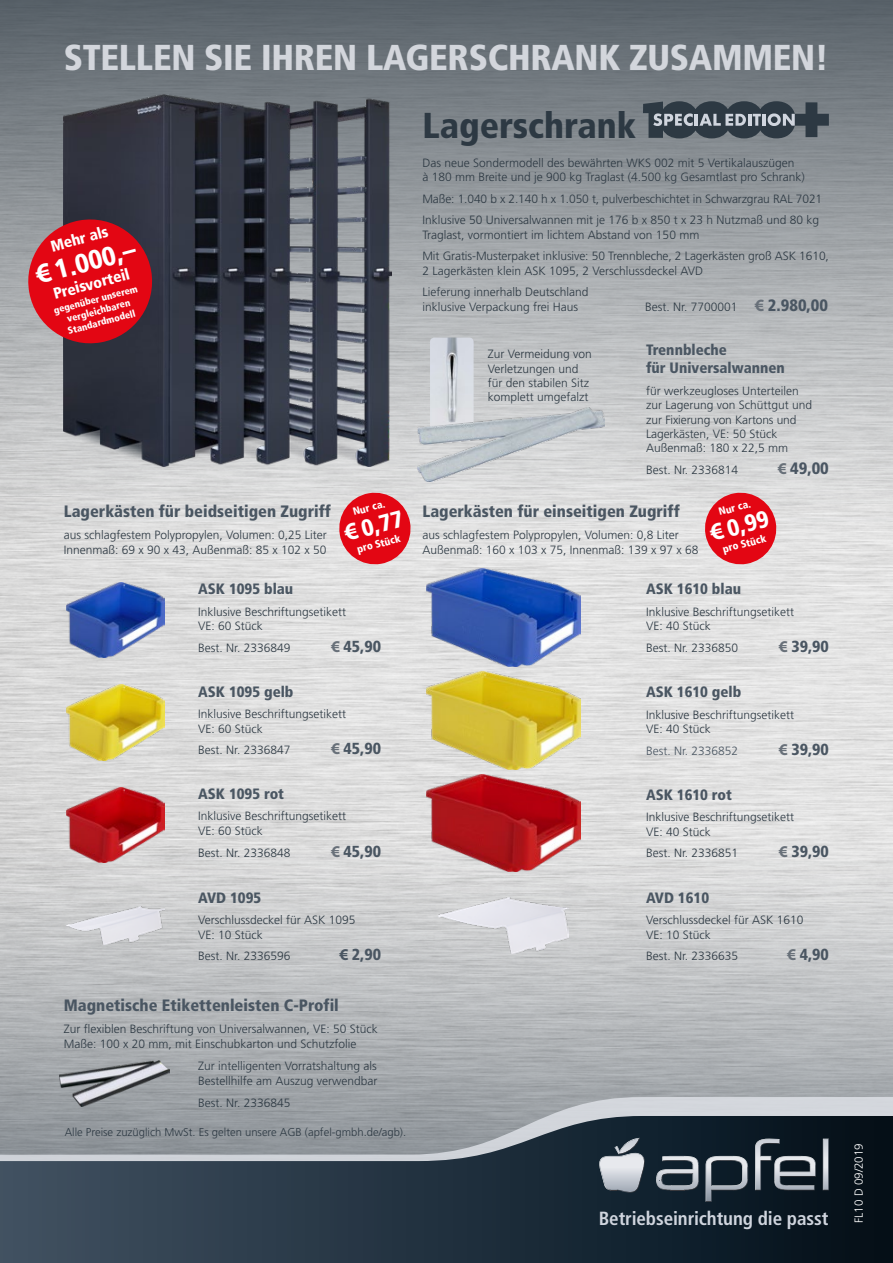
<style>
.page{position:relative;width:893px;height:1263px;background:#fff}
.page>*{position:absolute;margin:0;border:0;box-sizing:border-box;transform-origin:0 0}
.t1{font:900 condensed 36px "Frutiger";letter-spacing:-.01em;color:#d3d6dc}
.t2{font:900 condensed 36px "Frutiger";color:#2d3943}
.t3{font:900 condensed 26.7px "Frutiger";color:#fff}
.t4{font:900 condensed 23.55px "Frutiger";color:#fff}
.t5{font:700 condensed 19.05px "Frutiger";letter-spacing:-.005em;color:#d0d5de}
.t6{font:900 condensed 16.5px "Frutiger";color:#4a5662}
.t7{font:900 condensed 16.05px "Frutiger";color:#4a5662}
.t8{font:900 condensed 15.6px "Frutiger";color:#fff}
.t9{font:900 condensed 15px/18px "Frutiger";color:#4a5662}
.t10{font:300 12px/14.4px "Frutiger";color:#2d3943}
.t11{font:300 12px "Frutiger";color:#4a5662}
.t12{font:300 11.7px "Frutiger";color:#fff}
.t13{font:300 11.25px "Frutiger";color:#2d3943}
.t14{font:900 condensed 10.5px "Frutiger";color:#fff}
.t15{font:900 condensed 9.75px/11.7px "Frutiger";color:#fff;text-align:center}
.s1{font-family:"Myriad Pro";font-weight:700;font-stretch:normal;font-size:27.9px}
.s2{font-family:"Myriad Pro";font-weight:700;font-stretch:normal;font-size:24.6px}
.s3{font-family:"Myriad Pro";font-weight:700;font-stretch:normal;font-size:16.5px;color:#687079}
.s4{font-family:"Myriad Pro";font-weight:700;font-stretch:normal;font-size:16.5px}
.s5{font-family:"Myriad Pro";font-weight:700;font-size:17.25px;color:#687079}
.s6{font-weight:900;font-stretch:condensed;font-size:16.5px;color:#4a5662}
.s7{font-family:"Myriad Pro";font-weight:700;font-stretch:normal;color:#687079}
</style>
<div class="page">
<img style="left:0;top:536px;width:893px;height:302px">
<svg style="left:0;top:838px;width:893px;height:259px;background:#c0c2c4"></svg>
<div style="left:0;top:0;width:893px;height:536px;background:linear-gradient(to bottom,#5e676e,#eae9e9)"></div>
<svg style="left:0;top:1097px;width:893px;height:19px;background:#afb3b8"></svg>
<svg style="left:0;top:1116px;width:893px;height:147px;background:#3a4753"></svg>
<img style="left:66px;top:582px;width:98px;height:76px">
<img style="left:66px;top:685px;width:98px;height:75px">
<img style="left:66px;top:787px;width:98px;height:75px">
<img style="left:66px;top:907px;width:98px;height:37px">
<svg style="left:597px;top:1138px;width:232px;height:64px;background:#44505a"></svg>
<img style="left:426px;top:672px;width:155px;height:97px">
<img style="left:426px;top:569px;width:155px;height:97px">
<img style="left:426px;top:774px;width:155px;height:98px">
<img style="left:438px;top:898px;width:130px;height:55px">
<svg style="left:643px;top:101px;width:186px;height:37px;background:#535d66"></svg>
<img style="left:430px;top:338px;width:44px;height:69px">
<img style="left:418px;top:407px;width:186px;height:74px">
<img style="left:59px;top:1060px;width:111px;height:46px">
<img style="left:64px;top:95px;width:327px;height:372px">
<svg style="left:23px;top:214px;width:134px;height:134px;background:#b92631"></svg>
<svg style="left:336px;top:490px;width:77px;height:77px;background:#e14c55"></svg>
<svg style="left:702px;top:490px;width:77px;height:77px;background:#e14c55"></svg>
<h1 class="t1" style="left:64px;top:36px;width:767px">STELLEN SIE IHREN LAGERSCHRANK ZUSAMMEN!</h1>
<h3 class="t8" style="left:49px;top:237px;width:60px;rotate:-15deg">Mehr als</h3>
<h2 class="t3" style="left:32px;top:260px;width:104px;rotate:-15deg"><span class="s1">€</span> 1.000,–</h2>
<h3 class="t8" style="left:51px;top:285px;width:80px;rotate:-15deg">Preisvorteil</h3>
<p class="t15" style="left:52px;top:305px;width:88px;rotate:-15deg">gegenüber unserem vergleichbaren<br>Standardmodell</p>
<h3 class="t6" style="left:64px;top:501px;width:269px">Lagerkästen für beidseitigen Zugriff</h3>
<p class="t10" style="left:64px;top:527px;width:265px;line-height:15px">aus schlagfestem Polypropylen, Volumen: 0,25 Liter<br>Innenmaß: 69 x 90 x 43, Außenmaß: 85 x 102 x 50</p>
<p class="t14" style="left:352px;top:506px;width:34px;rotate:-15deg">Nur ca.</p>
<h3 class="t4" style="left:341px;top:520px;width:62px;rotate:-15deg"><span class="s2">€</span> 0,77</h3>
<p class="t14" style="left:355px;top:543px;width:46px;rotate:-15deg">pro Stück</p>
<p class="t9" style="left:198px;top:580px;width:97px">ASK 1095 blau</p>
<p class="t10" style="left:198px;top:604px;width:149px">Inklusive Beschriftungsetikett<br>VE: 60 Stück</p>
<p class="t10" style="left:198px;top:640px;width:94px">Best. Nr. 2336849</p>
<h3 class="t7" style="left:331px;top:636px;width:51px"><span class="s3">€</span> 45,90</h3>
<p class="t9" style="left:198px;top:682px;width:97px">ASK 1095 gelb</p>
<p class="t10" style="left:198px;top:707px;width:149px">Inklusive Beschriftungsetikett<br>VE: 60 Stück</p>
<p class="t10" style="left:198px;top:743px;width:94px">Best. Nr. 2336847</p>
<h3 class="t7" style="left:331px;top:739px;width:51px"><span class="s3">€</span> 45,90</h3>
<p class="t9" style="left:198px;top:785px;width:87px">ASK 1095 rot</p>
<p class="t10" style="left:198px;top:809px;width:149px">Inklusive Beschriftungsetikett<br>VE: 60 Stück</p>
<p class="t10" style="left:198px;top:845px;width:94px">Best. Nr. 2336848</p>
<h3 class="t7" style="left:331px;top:841px;width:51px"><span class="s3">€</span> 45,90</h3>
<p class="t9" style="left:198px;top:888px;width:65px">AVD 1095</p>
<p class="t10" style="left:198px;top:913px;width:159px">Verschlussdeckel für ASK 1095<br>VE: 10 Stück</p>
<p class="t10" style="left:198px;top:949px;width:94px">Best. Nr. 2336596</p>
<h3 class="t7" style="left:339px;top:945px;width:43px"><span class="s4">€</span> 2,90</h3>
<h3 class="t6" style="left:64px;top:995px;width:277px">Magnetische Etikettenleisten C-Profil</h3>
<p class="t10" style="left:64px;top:1021px;width:316px;line-height:15px">Zur flexiblen Beschriftung von Universalwannen, VE: 50 Stück<br>Maße: 100 x 20 mm, mit Einschubkarton und Schutzfolie</p>
<p class="t10" style="left:198px;top:1058px;width:181px;line-height:15px">Zur intelligenten Vorratshaltung als<br>Bestellhilfe am Auszug verwendbar</p>
<p class="t10" style="left:198px;top:1095px;width:94px">Best. Nr. 2336845</p>
<p class="t13" style="left:65px;top:1125px;width:343px">Alle Preise zuzüglich MwSt. Es gelten unsere AGB (apfel-gmbh.de/agb).</p>
<h1 class="t2" style="left:422px;top:104px;width:215px">Lagerschrank</h1>
<p class="t10" style="left:422px;top:155px;width:384px">Das neue Sondermodell des bewährten WKS 002 mit 5 Vertikalauszügen<br>à 180 mm Breite und je 900 kg Traglast (4.500 kg Gesamtlast pro Schrank)</p>
<p class="t10" style="left:422px;top:188px;width:401px;line-height:21.6px">Maße: 1.040 b x 2.140 h x 1.050 t, pulverbeschichtet in Schwarzgrau RAL 7021<br>Inklusive 50 Universalwannen mit je 176 b x 850 t x 23 h Nutzmaß und 80 kg</p>
<p class="t10" style="left:422px;top:224px;width:408px;line-height:21.6px">Traglast, vormontiert im lichtem Abstand von 150 mm<br>Mit Gratis-Musterpaket inklusive: 50 Trennbleche, 2 Lagerkästen groß ASK 1610,</p>
<p class="t10" style="left:422px;top:260px;width:282px;line-height:21.6px">2 Lagerkästen klein ASK 1095, 2 Verschlussdeckel AVD<br>Lieferung innerhalb Deutschland</p>
<p class="t10" style="left:422px;top:299px;width:157px">inklusive Verpackung frei Haus</p>
<p class="t10" style="left:645px;top:299px;width:184px">Best. Nr. 7700001 <span class="s5">€</span> <span class="s6">2.980,00</span></p>
<p class="t10" style="left:488px;top:347px;width:106px">Zur Vermeidung von<br>Verletzungen und für den stabilen Sitz komplett umgefalzt</p>
<p class="t9" style="left:646px;top:341px;width:140px">Trennbleche<br>für Universalwannen</p>
<p class="t10" style="left:646px;top:383px;width:168px">für werkzeugloses Unterteilen zur Lagerung von Schüttgut und zur Fixierung von Kartons und<br>Lagerkästen, VE: 50 Stück<br>Außenmaß: 180 x 22,5 mm</p>
<p class="t10" style="left:646px;top:463px;width:94px">Best. Nr. 2336814</p>
<h3 class="t6" style="left:778px;top:458px;width:53px"><span class="s7">€</span> 49,00</h3>
<h3 class="t6" style="left:422px;top:501px;width:259px">Lagerkästen für einseitigen Zugriff</h3>
<p class="t10" style="left:422px;top:527px;width:278px;line-height:15px">aus schlagfestem Polypropylen, Volumen: 0,8 Liter<br>Außenmaß: 160 x 103 x 75, Innenmaß: 139 x 97 x 68</p>
<p class="t14" style="left:717px;top:506px;width:34px;rotate:-15deg">Nur ca.</p>
<h3 class="t4" style="left:707px;top:520px;width:62px;rotate:-15deg"><span class="s2">€</span> 0,99</h3>
<p class="t14" style="left:721px;top:543px;width:46px;rotate:-15deg">pro Stück</p>
<p class="t9" style="left:646px;top:580px;width:97px">ASK 1610 blau</p>
<p class="t10" style="left:646px;top:604px;width:149px">Inklusive Beschriftungsetikett<br>VE: 40 Stück</p>
<p class="t10" style="left:646px;top:640px;width:94px">Best. Nr. 2336850</p>
<h3 class="t7" style="left:779px;top:636px;width:51px"><span class="s3">€</span> 39,90</h3>
<p class="t9" style="left:646px;top:683px;width:97px">ASK 1610 gelb</p>
<p class="t10" style="left:646px;top:707px;width:149px">Inklusive Beschriftungsetikett<br>VE: 40 Stück</p>
<p class="t11" style="left:646px;top:744px;width:94px">Best. Nr. 2336852</p>
<h3 class="t7" style="left:779px;top:739px;width:51px"><span class="s3">€</span> 39,90</h3>
<p class="t9" style="left:646px;top:786px;width:87px">ASK 1610 rot</p>
<p class="t10" style="left:646px;top:810px;width:149px">Inklusive Beschriftungsetikett<br>VE: 40 Stück</p>
<p class="t10" style="left:646px;top:846px;width:94px">Best. Nr. 2336851</p>
<h3 class="t7" style="left:779px;top:842px;width:51px"><span class="s3">€</span> 39,90</h3>
<p class="t9" style="left:646px;top:888px;width:65px">AVD 1610</p>
<p class="t10" style="left:646px;top:913px;width:159px">Verschlussdeckel für ASK 1610<br>VE: 10 Stück</p>
<p class="t10" style="left:646px;top:949px;width:94px">Best. Nr. 2336635</p>
<h3 class="t7" style="left:787px;top:945px;width:43px"><span class="s3">€</span> 4,90</h3>
<h3 class="t5" style="left:599px;top:1207px;width:231px">Betriebseinrichtung die passt</h3>
<p class="t12" style="left:852px;top:1223px;width:81px;rotate:-90deg">FL10 D 09/2019</p>
</div>
